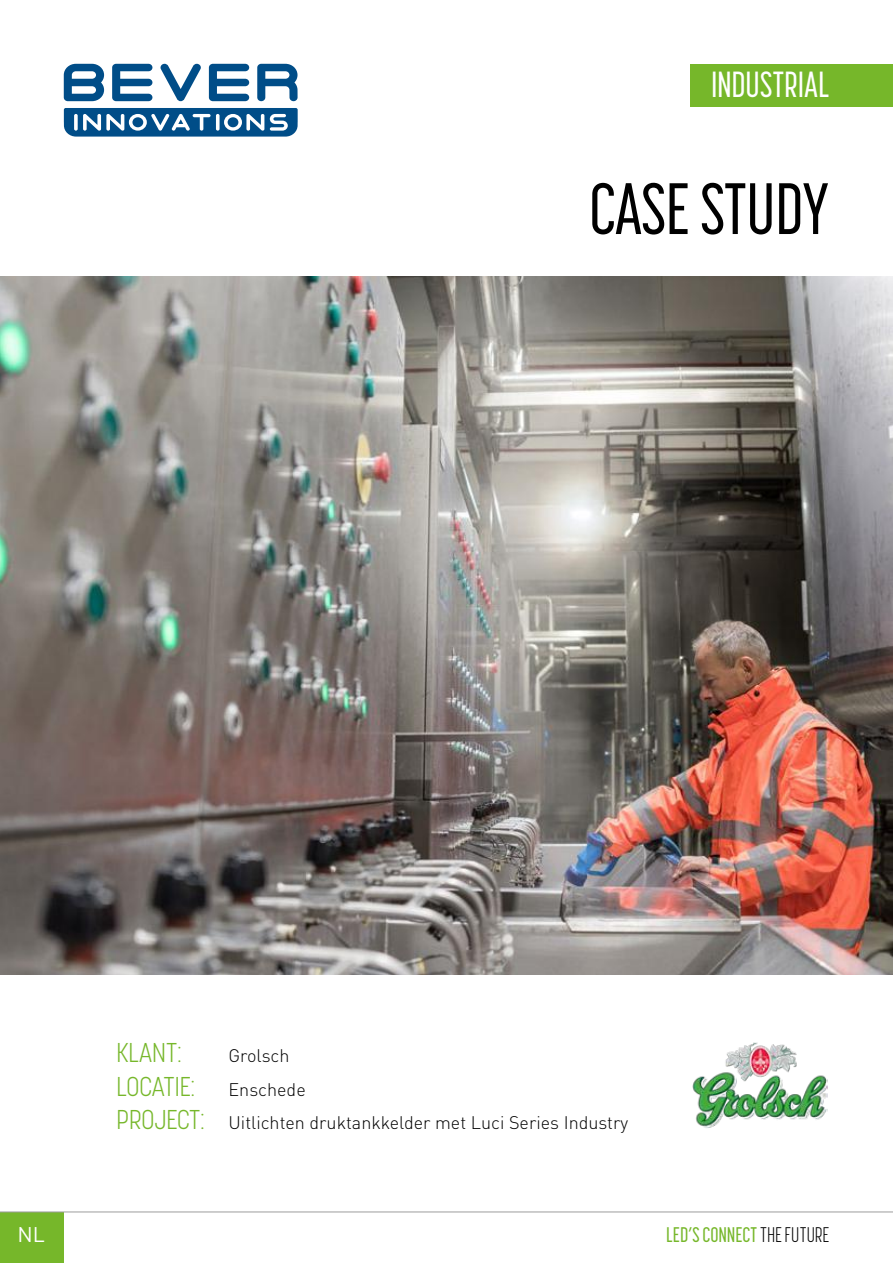
<style>
.page{position:relative;width:893px;height:1263px;background:#fff}
.page>*{position:absolute;margin:0;border:0;box-sizing:border-box;transform-origin:0 0}
.t1{font:500 72px "Korolev Compressed";letter-spacing:-.005em;color:#000}
.t2{font:500 36px "Korolev Compressed";letter-spacing:.005em;color:#fff}
.t3{font:300 27px "Korolev Condensed";color:#76b72a}
.t4{font:500 21px "Korolev Compressed";letter-spacing:-.005em;color:#76b72a}
.t5{font:21px "DIN Pro";color:#fff}
.t6{font:300 18px "DIN Pro";color:#000}
.s1{font-family:"DIN Pro";font-size:18px;color:#000}
.s2{font-family:"Korolev Condensed";font-size:27px;color:#76b72a}
.s3{font-weight:300;color:#000}
</style>
<div class="page">
<div style="left:0;top:1212px;width:63px;height:51px;background:#76b72a"></div>
<img style="left:0;top:276px;width:893px;height:699px">
<img style="left:692px;top:1042px;width:135px;height:86px">
<div style="left:690px;top:64px;width:203px;height:42px;background:#76b72a"></div>
<svg style="left:64px;top:64px;width:234px;height:73px"></svg>
<hr style="left:0;top:1211px;width:893px;height:1px;background:#9d9c9c">
<h2 class="t2" style="left:711px;top:65px;width:120px">INDUSTRIAL</h2>
<h1 class="t1" style="left:589px;top:169px;width:242px">CASE STUDY</h1>
<p class="t5" style="left:18px;top:1218px;width:29px">NL</p>
<h3 class="t3" style="left:117px;top:1036px;width:66px">KLANT:</h3>
<p class="t6" style="left:229px;top:1041px;width:63px">Grolsch</p>
<h3 class="t3" style="left:117px;top:1070px;width:191px">LOCATIE: <span class="s1">Enschede</span></h3>
<p class="t6" style="left:117px;top:1109px;width:513px"><span class="s2">PROJECT:</span> Uitlichten druktankkelder met Luci Series Industry</p>
<p class="t4" style="left:666px;top:1223px;width:164px">LED’S CONNECT <span class="s3">THE FUTURE</span></p>
</div>
